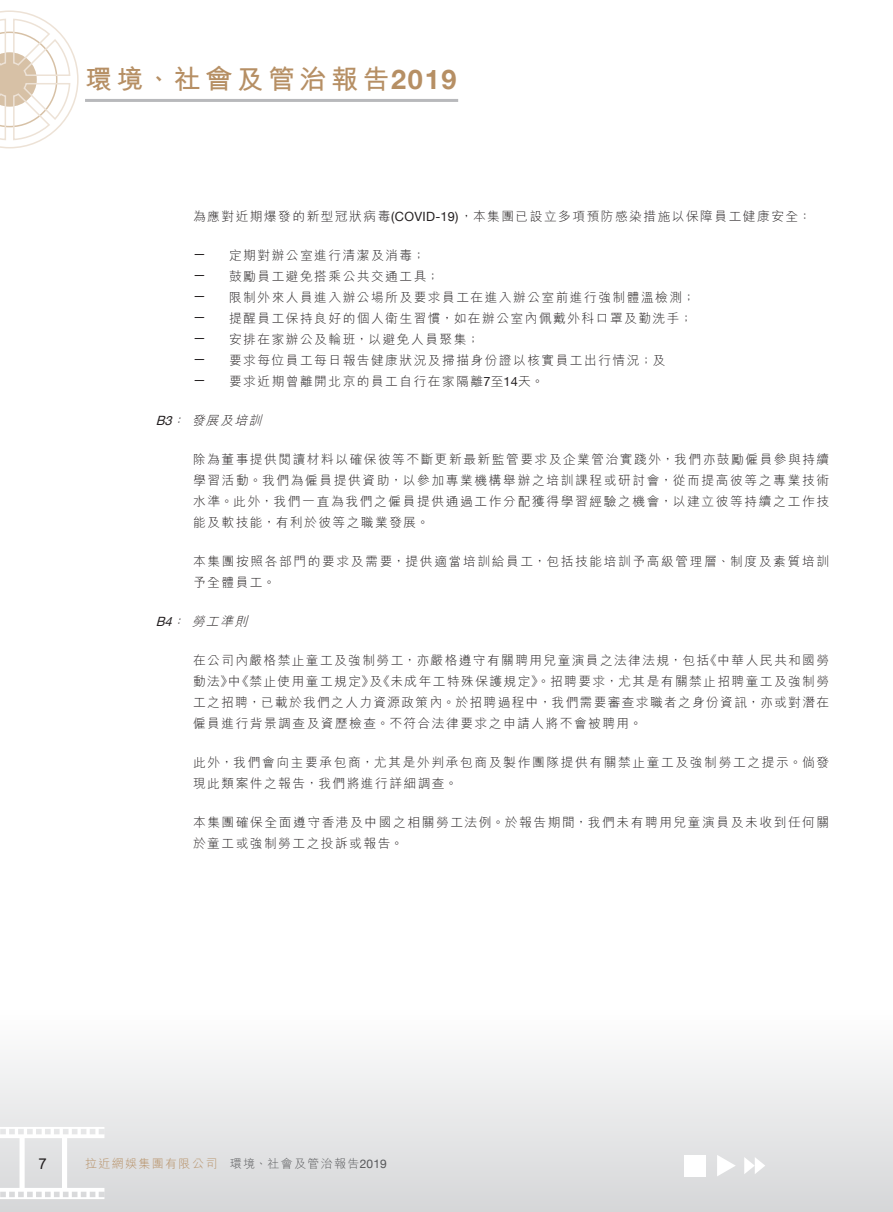
<style>
.page{position:relative;width:893px;height:1212px;background:#fff}
.page>*{position:absolute;margin:0;border:0;box-sizing:border-box;transform-origin:0 0}
.t1{font:700 27px "M Hei HK";letter-spacing:.165em;color:#b68f64}
.t2{font:15px "Arial";color:#231f20}
._14_______P6{font:300 12.75px/21px "M Hei HK";letter-spacing:.12em;color:#231f20}
._10__________IN6{font:300 12.75px "M Hei HK";letter-spacing:.115em;color:#231f20}
._06_______H4{font:italic 300 12.75px "M Hei HK";color:#231f20}
.t3{font:300 12px "M Hei HK";letter-spacing:.115em;color:#b68f64}
.s1{font-family:"Helvetica Neue"}
.s2{font-family:"Helvetica Neue";font-weight:400}
.s3{color:#57585a}
.s4{font-family:"Helvetica Neue";font-weight:400;color:#57585a}
</style>
<div class="page">
<hr style="left:85px;top:99px;width:373px;height:3px;background:#b8b9bc">
<div style="left:0;top:1009px;width:893px;height:203px;background:linear-gradient(to bottom,#feffff,#d5d6d8)"></div>
<svg style="left:0;top:10px;width:79px;height:139px"></svg>
<svg style="left:717px;top:1155px;width:19px;height:21px"></svg>
<svg style="left:744px;top:1157px;width:21px;height:17px"></svg>
<div style="left:684px;top:1155px;width:22px;height:21px;background:#fff"></div>
<svg style="left:0;top:1127px;width:104px;height:72px"></svg>
<h1 class="t1" style="left:85px;top:60px;width:373px">環境、社會及管治報告<span class="s1">2019</span></h1>
<p class="_14_______P6" style="left:193px;top:205px;width:620px">為應對近期爆發的新型冠狀病毒<span class="s2">(COVID-19)</span>，本集團已設立多項預防感染措施以保障員工健康安全：</p>
<p class="_10__________IN6" style="left:193px;top:248px;width:234px"><span class="s2">—</span> 定期對辦公室進行清潔及消毒；</p>
<p class="_10__________IN6" style="left:193px;top:269px;width:248px"><span class="s2">—</span> 鼓勵員工避免搭乘公共交通工具；</p>
<p class="_10__________IN6" style="left:193px;top:290px;width:503px"><span class="s2">—</span> 限制外來人員進入辦公場所及要求員工在進入辦公室前進行強制體溫檢測；</p>
<p class="_10__________IN6" style="left:193px;top:311px;width:501px"><span class="s2">—</span> 提醒員工保持良好的個人衛生習慣，如在辦公室內佩戴外科口罩及勤洗手；</p>
<p class="_10__________IN6" style="left:193px;top:332px;width:288px"><span class="s2">—</span> 安排在家辦公及輪班，以避免人員聚集；</p>
<p class="_10__________IN6" style="left:193px;top:353px;width:474px"><span class="s2">—</span> 要求每位員工每日報告健康狀況及掃描身份證以核實員工出行情況；及</p>
<p class="_10__________IN6" style="left:193px;top:374px;width:352px"><span class="s2">—</span> 要求近期曾離開北京的員工自行在家隔離<span class="s2">7</span>至<span class="s2">14</span>天。</p>
<p class="_06_______H4" style="left:156px;top:413px;width:110px"><span class="s2">B3</span>：發展及培訓</p>
<p class="_14_______P6" style="left:193px;top:448px;width:638px;text-align:justify">除為董事提供閱讀材料以確保彼等不斷更新最新監管要求及企業管治實踐外，我們亦鼓勵僱員參與持續學習活動。我們為僱員提供資助，以參加專業機構舉辦之培訓課程或研討會，從而提高彼等之專業技術水準。此外，我們一直為我們之僱員提供通過工作分配獲得學習經驗之機會，以建立彼等持續之工作技能及軟技能，有利於彼等之職業發展。</p>
<p class="_14_______P6" style="left:193px;top:550px;width:638px">本集團按照各部門的要求及需要，提供適當培訓給員工，包括技能培訓予高級管理層、制度及素質培訓予全體員工。</p>
<p class="_06_______H4" style="left:156px;top:614px;width:96px"><span class="s2">B4</span>：勞工準則</p>
<p class="_14_______P6" style="left:193px;top:649px;width:638px;text-align:justify">在公司內嚴格禁止童工及強制勞工，亦嚴格遵守有關聘用兒童演員之法律法規，包括《中華人民共和國勞動法》中《禁止使用童工規定》及《未成年工特殊保護規定》。招聘要求，尤其是有關禁止招聘童工及強制勞工之招聘，已載於我們之人力資源政策內。於招聘過程中，我們需要審查求職者之身份資訊，亦或對潛在僱員進行背景調查及資歷檢查。不符合法律要求之申請人將不會被聘用。</p>
<p class="_14_______P6" style="left:193px;top:751px;width:638px">此外，我們會向主要承包商，尤其是外判承包商及製作團隊提供有關禁止童工及強制勞工之提示。倘發現此類案件之報告，我們將進行詳細調查。</p>
<p class="_14_______P6" style="left:193px;top:811px;width:638px">本集團確保全面遵守香港及中國之相關勞工法例。於報告期間，我們未有聘用兒童演員及未收到任何關於童工或強制勞工之投訴或報告。</p>
<p class="t2" style="left:38px;top:1153px;width:10px">7</p>
<p class="t3" style="left:85px;top:1158px;width:303px">拉近網娛集團有限公司 <span class="s3">環境、社會及管治報告</span><span class="s4">2019</span></p>
</div>
